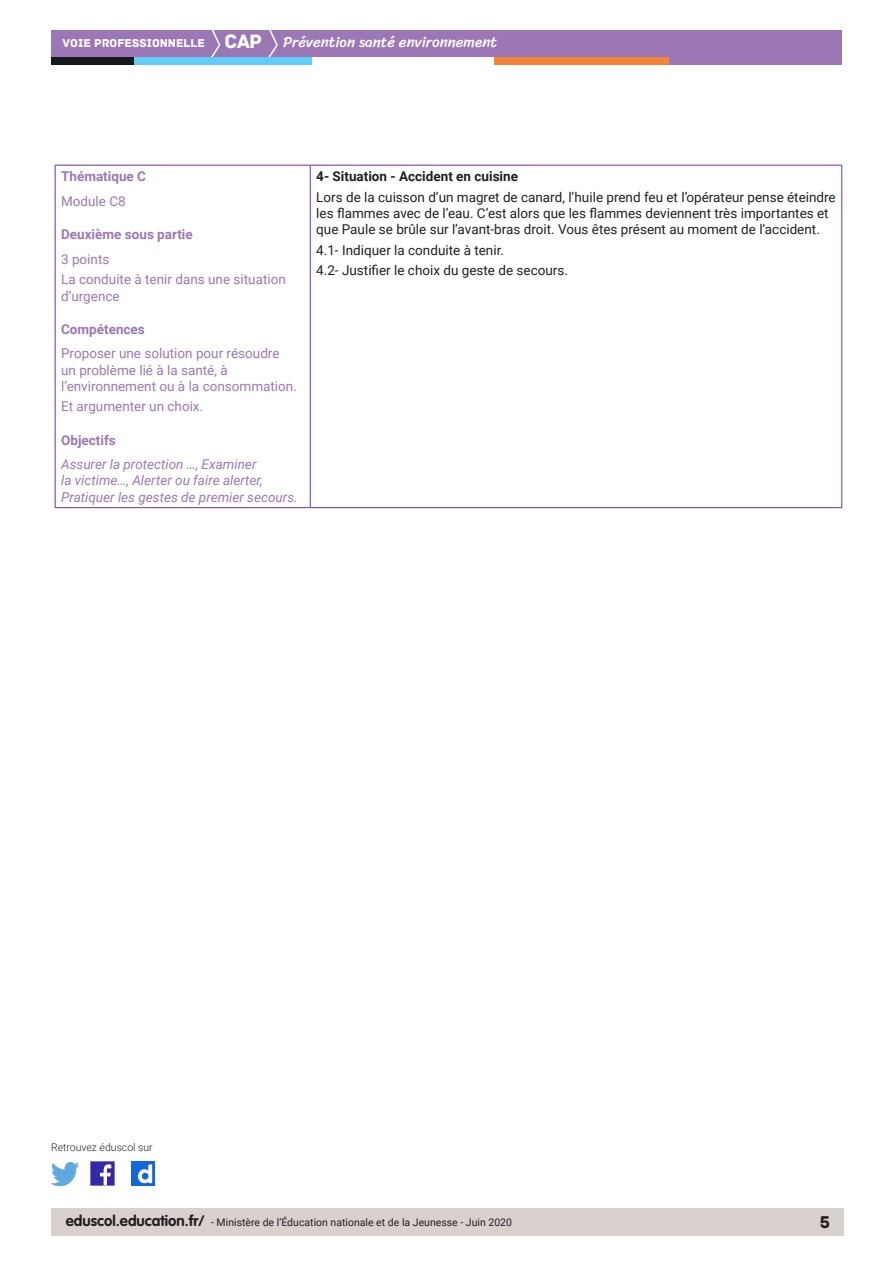
<style>
.page{position:relative;width:893px;height:1263px;background:#fff}
.page>*{position:absolute;margin:0;border:0;box-sizing:border-box;transform-origin:0 0}
.t1{font:18px "Archive";color:#231f20}
.t2{font:15px "Sriracha";color:#fff}
.Corps{font:13.5px/16.2px "Roboto";color:#231f20}
.Corps_Pro{font:13.5px/16.2px "Roboto";color:#9b77b5}
.Corps_Pro-2{font:italic 13.5px/16.2px "Roboto";color:#9b77b5}
.Entête_C1{font:700 13.5px "Roboto";color:#9b77b5}
.Corps-2{font:700 13.5px "Roboto";color:#231f20}
.t3{font:10.5px "Roboto";color:#231f20}
.t4{font:300 10.5px "Roboto";color:#231f20}
.s1{font-family:"Archive";font-size:12px}
.s2{font-family:"Archive";font-size:20.4px}
.s3{font-family:"VAG Rounded Std";font-weight:700;font-size:15px}
</style>
<div class="page">
<div style="left:51px;top:1209px;width:792px;height:27px;background:#d8d1ce"></div>
<div style="left:51px;top:30px;width:791px;height:27px;background:#9b77b5"></div>
<svg style="left:211px;top:30px;width:10px;height:27px"></svg>
<svg style="left:268px;top:30px;width:10px;height:27px"></svg>
<div style="left:133px;top:57px;width:179px;height:8px;background:#5fcdf5"></div>
<div style="left:51px;top:57px;width:82px;height:8px;background:#141a1c"></div>
<div style="left:667px;top:57px;width:175px;height:8px;background:#9b77b5"></div>
<div style="left:494px;top:57px;width:175px;height:8px;background:#f48437"></div>
<img style="left:91px;top:1162px;width:23px;height:23px">
<img style="left:51px;top:1163px;width:28px;height:22px">
<img style="left:132px;top:1162px;width:22px;height:23px">
<hr style="left:55px;top:165px;width:255px;height:1px;background:#7030a0">
<hr style="left:55px;top:166px;width:1px;height:341px;background:#7030a0">
<hr style="left:310px;top:165px;width:532px;height:1px;background:#7030a0">
<hr style="left:310px;top:166px;width:1px;height:341px;background:#7030a0">
<hr style="left:841px;top:166px;width:1px;height:341px;background:#7030a0">
<hr style="left:55px;top:507px;width:255px;height:1px;background:#7030a0">
<hr style="left:310px;top:507px;width:532px;height:1px;background:#7030a0">
<p class="t2" style="left:63px;top:33px;width:436px"><span class="s1">VOIE PROFESSIONNELLE</span> <span class="s2">CAP</span> Prévention santé environnement</p>
<p class="Entête_C1" style="left:61px;top:167px;width:86px">Thématique C</p>
<p class="Corps_Pro" style="left:61px;top:193px;width:66px">Module C8</p>
<p class="Entête_C1" style="left:61px;top:225px;width:133px">Deuxième sous partie</p>
<p class="Corps_Pro" style="left:61px;top:250px;width:50px">3 points</p>
<p class="Corps_Pro" style="left:61px;top:271px;width:226px">La conduite à tenir dans une situation d’urgence</p>
<p class="Entête_C1" style="left:61px;top:319px;width:85px">Compétences</p>
<p class="Corps_Pro" style="left:61px;top:345px;width:237px">Proposer une solution pour résoudre un problème lié à la santé, à l’environnement ou à la consommation.</p>
<p class="Corps_Pro" style="left:61px;top:398px;width:144px">Et argumenter un choix.</p>
<p class="Entête_C1" style="left:61px;top:430px;width:56px">Objectifs</p>
<p class="Corps_Pro-2" style="left:61px;top:456px;width:238px">Assurer la protection …, Examiner<br>la victime…, Alerter ou faire alerter,<br>Pratiquer les gestes de premier secours.</p>
<p class="Corps-2" style="left:316px;top:167px;width:203px">4- Situation - Accident en cuisine</p>
<p class="Corps" style="left:316px;top:188px;width:521px">Lors de la cuisson d’un magret de canard, l’huile prend feu et l’opérateur pense éteindre les flammes avec de l’eau. C’est alors que les flammes deviennent très importantes et que Paule se brûle sur l’avant-bras droit. Vous êtes présent au moment de l’accident.</p>
<p class="Corps" style="left:316px;top:241px;width:189px">4.1- Indiquer la conduite à tenir.</p>
<p class="Corps" style="left:316px;top:262px;width:253px">4.2- Justifier le choix du geste de secours.</p>
<p class="t4" style="left:51px;top:1140px;width:103px">Retrouvez éduscol sur</p>
<p class="t3" style="left:66px;top:1215px;width:448px"><span class="s3">eduscol.education.fr/</span> - Ministère de l’Éducation nationale et de la Jeunesse - Juin 2020</p>
<h1 class="t1" style="left:820px;top:1211px;width:12px">5</h1>
</div>
